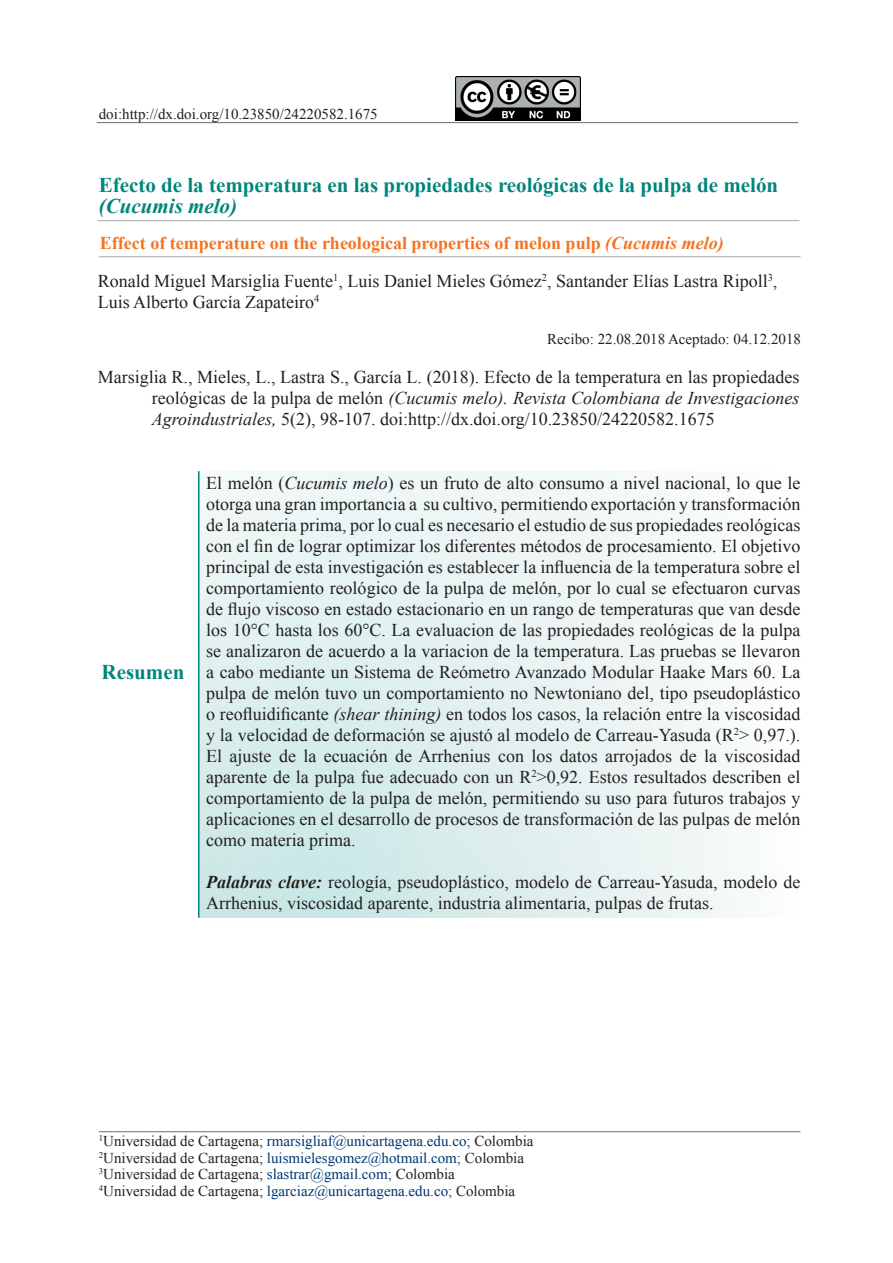
<style>
.page{position:relative;width:893px;height:1263px;background:#fff}
.page>*{position:absolute;margin:0;border:0;box-sizing:border-box;transform-origin:0 0}
.Referencias{font:700 21px/21px "Times New Roman";color:#00857c}
.Referencias-2{font:18px/21px "Times New Roman";color:#231f20;text-align:justify}
.t1{font:700 18px "Times New Roman";color:#f47321}
.Default{font:15px "Times New Roman";color:#231f20}
.t2{font:15px "Times New Roman";color:#013672}
.Referencias-3{font:15px "Times New Roman";color:#231f20}
.s1{font-style:italic}
.s2{font-weight:700;font-style:italic}
.s3{color:#231f20}
.s4{color:#013672}
</style>
<div class="page">
<hr style="left:98px;top:220px;width:701px;height:1px;background:#a8a7a7">
<hr style="left:99px;top:256px;width:701px;height:1px;background:#a8a7a7">
<svg style="left:199px;top:471px;width:534px;height:447px"></svg>
<hr style="left:198px;top:471px;width:1px;height:447px;background:#00857c">
<hr style="left:99px;top:1131px;width:701px;height:1px;background:#6d6d6c">
<hr style="left:97px;top:122px;width:701px;height:1px;background:#6d6d6c">
<img style="left:455px;top:77px;width:125px;height:43px">
<p class="Default" style="left:99px;top:104px;width:280px">doi:http://dx.doi.org/10.23850/24220582.1675</p>
<p class="Referencias" style="left:99px;top:174px;width:681px">Efecto de la temperatura en las propiedades reológicas de la pulpa de melón <span class="s1">(Cucumis melo)</span></p>
<p class="t1" style="left:100px;top:230px;width:625px">Effect of temperature on the rheological properties of melon pulp <span class="s1">(Cucumis melo)</span></p>
<p class="Referencias-2" style="left:98px;top:270px;width:681px">Ronald Miguel Marsiglia Fuente<sup>1</sup>, Luis Daniel Mieles Gómez<sup>2</sup>, Santander Elías Lastra Ripoll<sup>3</sup>,</p>
<p class="Referencias-2" style="left:98px;top:291px;width:223px">Luis Alberto García Zapateiro<sup>4</sup></p>
<p class="Referencias-3" style="left:547px;top:328px;width:255px">Recibo: 22.08.2018 Aceptado: 04.12.2018</p>
<p class="Referencias-2" style="left:152px;top:366px;width:649px;text-indent:-54px">Marsiglia R., Mieles, L., Lastra S., García L. (2018). Efecto de la temperatura en las propiedades reológicas de la pulpa de melón <span class="s1">(Cucumis melo). Revista Colombiana de Investigaciones Agroindustriales,</span> 5(2), 98-107. doi:http://dx.doi.org/10.23850/24220582.1675</p>
<p class="Referencias" style="left:102px;top:660px;width:84px">Resumen</p>
<p class="Referencias-2" style="left:206px;top:472px;width:596px">El melón (<span class="s1">Cucumis melo</span>) es un fruto de alto consumo a nivel nacional, lo que le otorga una gran importancia a su cultivo, permitiendo exportación y transformación de la materia prima, por lo cual es necesario el estudio de sus propiedades reológicas con el fin de lograr optimizar los diferentes métodos de procesamiento. El objetivo principal de esta investigación es establecer la influencia de la temperatura sobre el comportamiento reológico de la pulpa de melón, por lo cual se efectuaron curvas de flujo viscoso en estado estacionario en un rango de temperaturas que van desde los 10°C hasta los 60°C. La evaluacion de las propiedades reológicas de la pulpa se analizaron de acuerdo a la variacion de la temperatura. Las pruebas se llevaron a cabo mediante un Sistema de Reómetro Avanzado Modular Haake Mars 60. La pulpa de melón tuvo un comportamiento no Newtoniano del, tipo pseudoplástico o reofluidificante <span class="s1">(shear thining)</span> en todos los casos, la relación entre la viscosidad y la velocidad de deformación se ajustó al modelo de Carreau-Yasuda (R<sup>2</sup>&gt; 0,97.).<br>El ajuste de la ecuación de Arrhenius con los datos arrojados de la viscosidad aparente de la pulpa fue adecuado con un R<sup>2</sup>&gt;0,92. Estos resultados describen el comportamiento de la pulpa de melón, permitiendo su uso para futuros trabajos y aplicaciones en el desarrollo de procesos de transformación de las pulpas de melón como materia prima.</p>
<p class="Referencias-2" style="left:206px;top:871px;width:596px"><span class="s2">Palabras clave:</span> reología, pseudoplástico, modelo de Carreau-Yasuda, modelo de<br>Arrhenius, viscosidad aparente, industria alimentaria, pulpas de frutas.</p>
<p class="t2" style="left:99px;top:1131px;width:436px"><sup>1</sup><span class="s3">Universidad de Cartagena;</span> rmarsigliaf@unicartagena.edu.co; <span class="s3">Colombia</span></p>
<p class="Default" style="left:99px;top:1147px;width:427px"><sup>2</sup>Universidad de Cartagena; <span class="s4">luismielesgomez@hotmail.com;</span> Colombia</p>
<p class="Default" style="left:99px;top:1164px;width:358px"><sup>3</sup>Universidad de Cartagena; <span class="s4">slastrar@gmail.com;</span> Colombia</p>
<p class="Default" style="left:99px;top:1180px;width:418px"><sup>4</sup>Universidad de Cartagena; <span class="s4">lgarciaz@unicartagena.edu.co;</span> Colombia</p>
</div>
